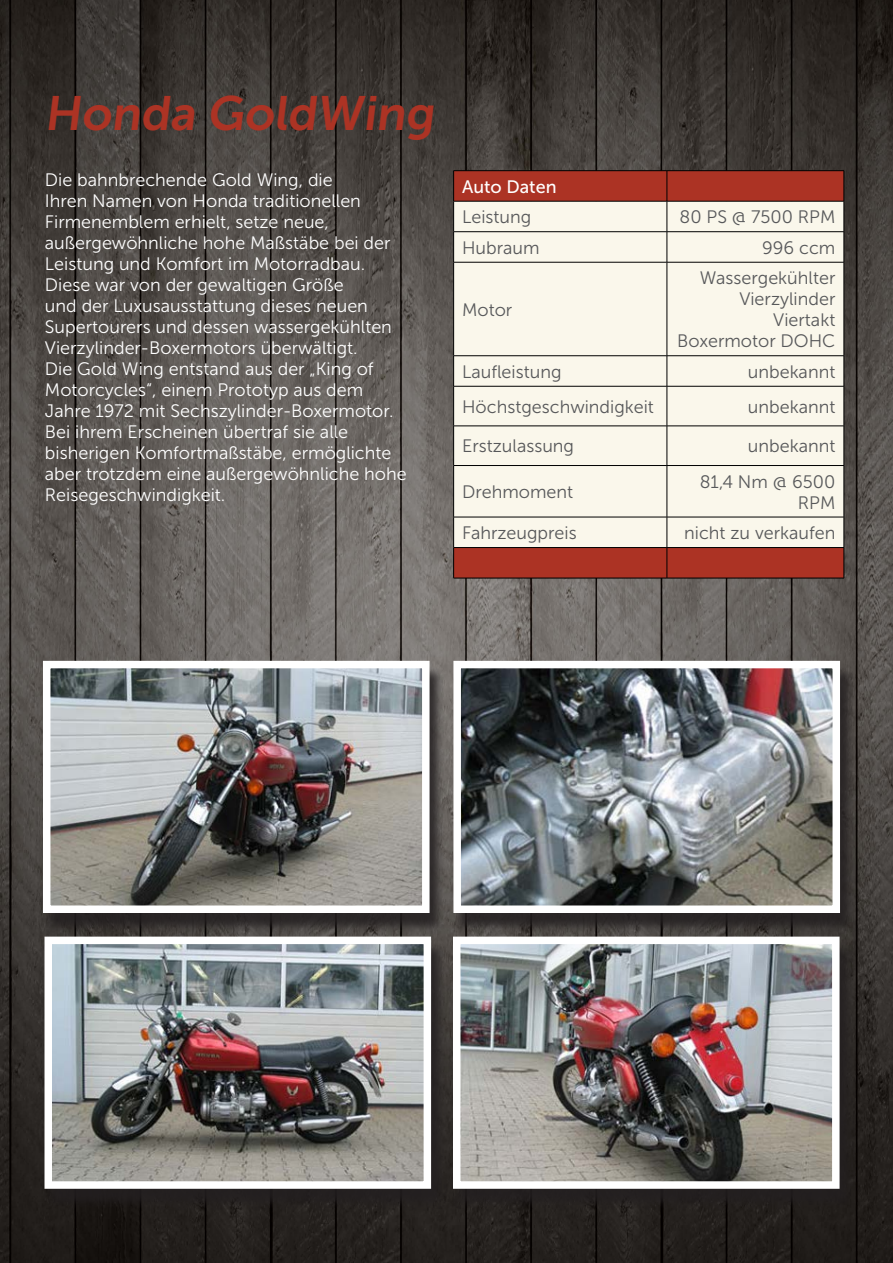
<style>
.page{position:relative;width:893px;height:1263px;background:#fff}
.page>*{position:absolute;margin:0;border:0;box-sizing:border-box;transform-origin:0 0}
.Heading{font:48px "Museo Sans 700";color:#ac3324}
.Body_Copy_Black{font:18px/21px "Museo Sans 300";color:#fff}
.Body_Copy_Black-2{font:18px/21px "Museo Sans 300";color:#57585a;text-align:right}
.Table_Headings_White{font:18px "Museo Sans 500";color:#fff}
</style>
<div class="page">
<img style="left:0;top:0;width:893px;height:1263px">
<div style="left:44px;top:941px;width:403px;height:268px;background:#231f20;opacity:.85"></div>
<img style="left:54px;top:945px;width:368px;height:235px">
<div style="left:45px;top:936px;width:386px;height:253px;border:8px solid #fff"></div>
<div style="left:452px;top:941px;width:403px;height:268px;background:#231f20"></div>
<img style="left:462px;top:945px;width:368px;height:235px">
<div style="left:453px;top:936px;width:386px;height:253px;border:8px solid #fff"></div>
<div style="left:453px;top:665px;width:402px;height:269px;background:#231f20;opacity:.85"></div>
<img style="left:462px;top:670px;width:369px;height:234px">
<div style="left:453px;top:661px;width:387px;height:252px;border:8px solid #fff"></div>
<div style="left:42px;top:665px;width:403px;height:269px;background:#231f20;opacity:.85"></div>
<img style="left:52px;top:670px;width:369px;height:234px">
<div style="left:43px;top:661px;width:387px;height:252px;border:8px solid #fff"></div>
<svg style="left:454px;top:171px;width:390px;height:30px;background:#a83123"></svg>
<div style="left:454px;top:202px;width:390px;height:345px;background:#faf7eb"></div>
<svg style="left:454px;top:548px;width:390px;height:30px;background:#a83123"></svg>
<hr style="left:453px;top:170px;width:214px;height:1px;background:#000">
<hr style="left:453px;top:171px;width:1px;height:30px;background:#000">
<hr style="left:667px;top:170px;width:177px;height:1px;background:#000">
<hr style="left:667px;top:171px;width:1px;height:30px;background:#000">
<hr style="left:844px;top:171px;width:1px;height:30px;background:#000">
<hr style="left:453px;top:201px;width:214px;height:1px;background:#000">
<hr style="left:453px;top:201px;width:1px;height:30px;background:#000">
<hr style="left:667px;top:201px;width:177px;height:1px;background:#000">
<hr style="left:667px;top:201px;width:1px;height:30px;background:#000">
<hr style="left:844px;top:201px;width:1px;height:30px;background:#000">
<hr style="left:453px;top:231px;width:214px;height:1px;background:#000">
<hr style="left:453px;top:232px;width:1px;height:30px;background:#000">
<hr style="left:667px;top:231px;width:177px;height:1px;background:#000">
<hr style="left:667px;top:232px;width:1px;height:30px;background:#000">
<hr style="left:844px;top:232px;width:1px;height:30px;background:#000">
<hr style="left:453px;top:262px;width:214px;height:1px;background:#000">
<hr style="left:453px;top:262px;width:1px;height:94px;background:#000">
<hr style="left:667px;top:262px;width:177px;height:1px;background:#000">
<hr style="left:667px;top:262px;width:1px;height:94px;background:#000">
<hr style="left:844px;top:262px;width:1px;height:94px;background:#000">
<hr style="left:453px;top:355px;width:214px;height:1px;background:#000">
<hr style="left:453px;top:356px;width:1px;height:30px;background:#000">
<hr style="left:667px;top:355px;width:177px;height:1px;background:#000">
<hr style="left:667px;top:356px;width:1px;height:30px;background:#000">
<hr style="left:844px;top:356px;width:1px;height:30px;background:#000">
<hr style="left:453px;top:386px;width:214px;height:1px;background:#000">
<hr style="left:453px;top:386px;width:1px;height:40px;background:#000">
<hr style="left:667px;top:386px;width:177px;height:1px;background:#000">
<hr style="left:667px;top:386px;width:1px;height:40px;background:#000">
<hr style="left:844px;top:386px;width:1px;height:40px;background:#000">
<hr style="left:453px;top:426px;width:214px;height:1px;background:#000">
<hr style="left:453px;top:426px;width:1px;height:39px;background:#000">
<hr style="left:667px;top:426px;width:177px;height:1px;background:#000">
<hr style="left:667px;top:426px;width:1px;height:39px;background:#000">
<hr style="left:844px;top:426px;width:1px;height:39px;background:#000">
<hr style="left:453px;top:548px;width:1px;height:30px;background:#000">
<hr style="left:453px;top:578px;width:214px;height:1px;background:#000">
<hr style="left:667px;top:548px;width:1px;height:30px;background:#000">
<hr style="left:844px;top:548px;width:1px;height:30px;background:#000">
<hr style="left:667px;top:578px;width:177px;height:1px;background:#000">
<hr style="left:453px;top:465px;width:214px;height:1px;background:#000">
<hr style="left:453px;top:466px;width:1px;height:51px;background:#000">
<hr style="left:667px;top:465px;width:177px;height:1px;background:#000">
<hr style="left:667px;top:466px;width:1px;height:51px;background:#000">
<hr style="left:844px;top:466px;width:1px;height:51px;background:#000">
<hr style="left:453px;top:517px;width:214px;height:1px;background:#000">
<hr style="left:453px;top:517px;width:1px;height:30px;background:#000">
<hr style="left:453px;top:547px;width:214px;height:1px;background:#000">
<hr style="left:667px;top:517px;width:177px;height:1px;background:#000">
<hr style="left:667px;top:517px;width:1px;height:30px;background:#000">
<hr style="left:844px;top:517px;width:1px;height:30px;background:#000">
<hr style="left:667px;top:547px;width:177px;height:1px;background:#000">
<p class="Heading" style="left:45px;top:87px;width:398px">Honda GoldWing</p>
<p class="Body_Copy_Black" style="left:45px;top:169px;width:363px">Die bahnbrechende Gold Wing, die<br>Ihren Namen von Honda traditionellen Firmenemblem erhielt, setze neue, außergewöhnliche hohe Maßstäbe bei der Leistung und Komfort im Motorradbau.<br>Diese war von der gewaltigen Größe<br>und der Luxusausstattung dieses neuen Supertourers und dessen wassergekühlten Vierzylinder-Boxermotors überwältigt.<br>Die Gold Wing entstand aus der „King of Motorcycles“, einem Prototyp aus dem Jahre 1972 mit Sechszylinder-Boxermotor.<br>Bei ihrem Erscheinen übertraf sie alle bisherigen Komfortmaßstäbe, ermöglichte aber trotzdem eine außergewöhnliche hohe Reisegeschwindigkeit.</p>
<p class="Table_Headings_White" style="left:462px;top:177px;width:96px">Auto Daten</p>
<p class="Body_Copy_Black-2" style="left:462px;top:207px;width:71px">Leistung</p>
<p class="Body_Copy_Black-2" style="left:680px;top:207px;width:157px">80 PS @ 7500 RPM</p>
<p class="Body_Copy_Black-2" style="left:462px;top:237px;width:79px">Hubraum</p>
<p class="Body_Copy_Black-2" style="left:762px;top:237px;width:75px">996 ccm</p>
<p class="Body_Copy_Black-2" style="left:677px;top:268px;width:160px">Wassergekühlter<br>Vierzylinder<br>Viertakt<br>Boxermotor DOHC</p>
<p class="Body_Copy_Black-2" style="left:462px;top:299px;width:52px">Motor</p>
<p class="Body_Copy_Black-2" style="left:462px;top:361px;width:101px">Laufleistung</p>
<p class="Body_Copy_Black-2" style="left:748px;top:361px;width:89px">unbekannt</p>
<p class="Body_Copy_Black-2" style="left:462px;top:396px;width:193px">Höchstgeschwindigkeit</p>
<p class="Body_Copy_Black-2" style="left:748px;top:396px;width:89px">unbekannt</p>
<p class="Body_Copy_Black-2" style="left:462px;top:436px;width:113px">Erstzulassung</p>
<p class="Body_Copy_Black-2" style="left:748px;top:436px;width:89px">unbekannt</p>
<p class="Body_Copy_Black-2" style="left:462px;top:481px;width:113px">Drehmoment</p>
<p class="Body_Copy_Black-2" style="left:700px;top:471px;width:137px">81,4 Nm @ 6500<br>RPM</p>
<p class="Body_Copy_Black-2" style="left:462px;top:522px;width:116px">Fahrzeugpreis</p>
<p class="Body_Copy_Black-2" style="left:684px;top:522px;width:153px">nicht zu verkaufen</p>
</div>
